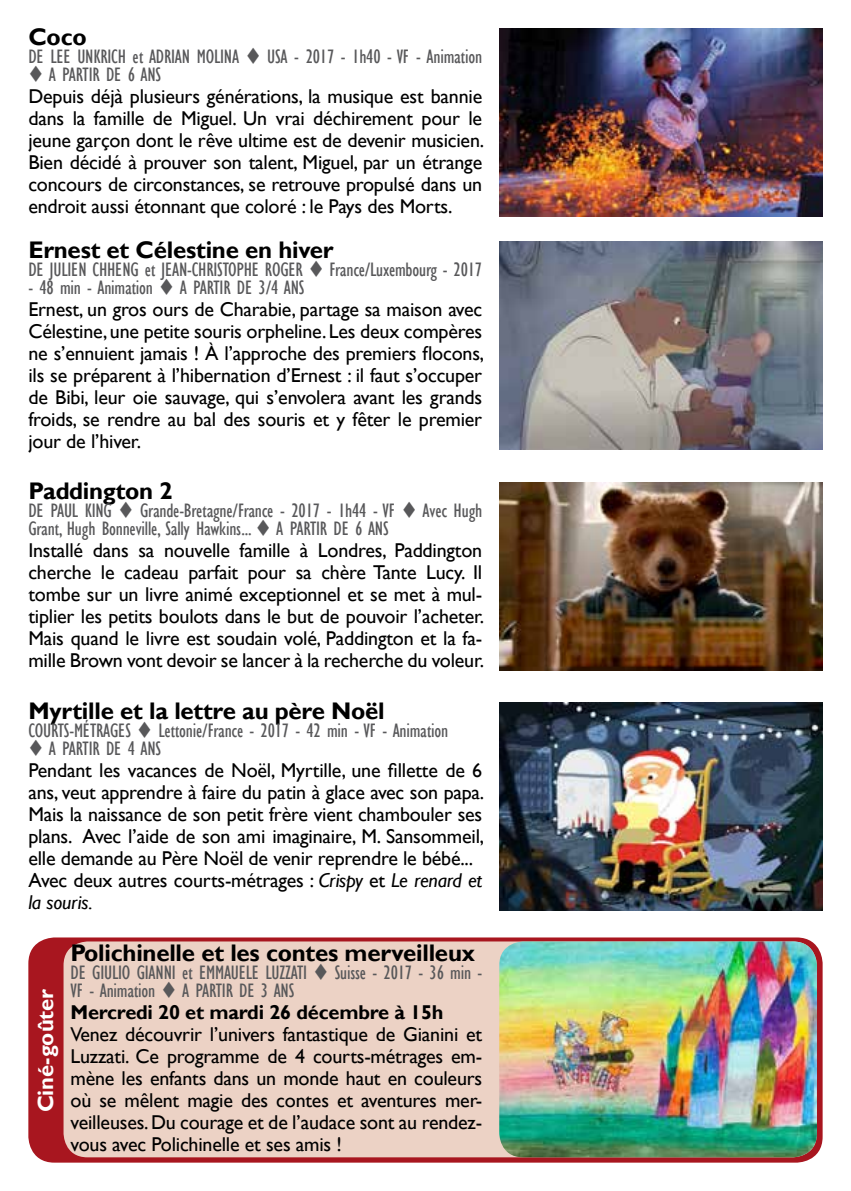
<style>
.page{position:relative;width:851px;height:1191px;background:#fff}
.page>*{position:absolute;margin:0;border:0;box-sizing:border-box;transform-origin:0 0}
.t1{font:700 24px "Gill Sans";letter-spacing:-.01em;color:#000}
.t2{font:700 22px "Gill Sans";color:#fff}
.t3{font:20px/22px "Gill Sans";letter-spacing:-.01em;color:#000}
.t4{font:condensed 20px/18px "Gill Sans";letter-spacing:-.01em;color:#58585a}
.t5{font:700 20px "Gill Sans";letter-spacing:-.01em;color:#000}
.s1{color:#58585a}
.s2{font-stretch:condensed;color:#58585a}
.s3{font-style:italic}
</style>
<div class="page">
<div style="left:30px;top:939px;width:790px;height:221px;background:#a8161f;border-radius:24px"></div>
<div style="left:28px;top:937px;width:794px;height:225px;border:4px solid #a8161f;border-radius:24px"></div>
<div style="left:63px;top:941px;width:753px;height:216px;background:#ecd2c5;border-radius:24px"></div>
<img style="left:499px;top:941px;width:317px;height:216px">
<img style="left:499px;top:482px;width:323px;height:189px">
<img style="left:499px;top:28px;width:323px;height:189px">
<img style="left:499px;top:702px;width:323px;height:208px">
<img style="left:499px;top:241px;width:323px;height:208px">
<p class="t1" style="left:28px;top:22px;width:60px">Coco</p>
<p class="t4" style="left:28px;top:47px;width:455px">DE LEE UNKRICH et ADRIAN MOLINA ▼ USA - 2017 - 1h40 - VF - Animation</p>
<p class="t3" style="left:28px;top:64px;width:457px"><span class="s1">▼</span> <span class="s2">A PARTIR DE 6 ANS<br></span>Depuis déjà plusieurs générations, la musique est bannie dans la famille de Miguel. Un vrai déchirement pour le jeune garçon dont le rêve ultime est de devenir musicien.<br>Bien décidé à prouver son talent, Miguel, par un étrange concours de circonstances, se retrouve propulsé dans un endroit aussi étonnant que coloré : le Pays des Morts.</p>
<p class="t1" style="left:28px;top:235px;width:307px">Ernest et Célestine en hiver</p>
<p class="t4" style="left:28px;top:260px;width:455px">DE JULIEN CHHENG et JEAN-CHRISTOPHE ROGER ▼ France/Luxembourg - 2017</p>
<p class="t3" style="left:28px;top:276px;width:457px"><span class="s2">- 48 min - Animation</span> <span class="s1">▼</span> <span class="s2">A PARTIR DE 3/4 ANS<br></span>Ernest, un gros ours de Charabie, partage sa maison avec Célestine, une petite souris orpheline. Les deux compères ne s’ennuient jamais ! À l’approche des premiers flocons, ils se préparent à l’hibernation d’Ernest : il faut s’occuper de Bibi, leur oie sauvage, qui s’envolera avant les grands froids, se rendre au bal des souris et y fêter le premier jour de l’hiver.</p>
<p class="t1" style="left:28px;top:476px;width:146px">Paddington 2</p>
<p class="t4" style="left:28px;top:502px;width:455px">DE PAUL KING ▼ Grande-Bretagne/France - 2017 - 1h44 - VF ▼ Avec Hugh<br>Grant, Hugh Bonneville, Sally Hawkins... ▼ A PARTIR DE 6 ANS</p>
<p class="t3" style="left:28px;top:540px;width:457px;text-align:justify">Installé dans sa nouvelle famille à Londres, Paddington cherche le cadeau parfait pour sa chère Tante Lucy. Il tombe sur un livre animé exceptionnel et se met à mul&shy;tiplier les petits boulots dans le but de pouvoir l’acheter.<br>Mais quand le livre est soudain volé, Paddington et la fa&shy;mille Brown vont devoir se lancer à la recherche du voleur.</p>
<p class="t1" style="left:28px;top:696px;width:358px">Myrtille et la lettre au père Noël</p>
<p class="t4" style="left:28px;top:721px;width:421px">COURTS-MÉTRAGES ▼ Lettonie/France - 2017 - 42 min - VF - Animation</p>
<p class="t3" style="left:28px;top:737px;width:457px"><span class="s1">▼</span> <span class="s2">A PARTIR DE 4 ANS<br></span>Pendant les vacances de Noël, Myrtille, une fillette de 6 ans, veut apprendre à faire du patin à glace avec son papa.<br>Mais la naissance de son petit frère vient chambouler ses plans. Avec l’aide de son ami imaginaire, M. Sansommeil, elle demande au Père Noël de venir reprendre le bébé...<br>Avec deux autres courts-métrages : <span class="s3">Crispy</span> et <span class="s3">Le renard et la souris.</span></p>
<p class="t2" style="left:32px;top:1112px;width:125px;rotate:-90deg">Ciné-goûter</p>
<p class="t1" style="left:70px;top:938px;width:406px">Polichinelle et les contes merveilleux</p>
<p class="t4" style="left:70px;top:963px;width:413px">DE GIULIO GIANNI et EMMAUELE LUZZATI ▼ Suisse - 2017 - 36 min -<br>VF - Animation ▼ A PARTIR DE 3 ANS</p>
<p class="t5" style="left:70px;top:1000px;width:374px">Mercredi 20 et mardi 26 décembre à 15h</p>
<p class="t3" style="left:70px;top:1023px;width:413px;text-align:justify">Venez découvrir l’univers fantastique de Gianini et Luzzati. Ce programme de 4 courts-métrages em&shy;mène les enfants dans un monde haut en couleurs où se mêlent magie des contes et aventures mer&shy;veilleuses. Du courage et de l’audace sont au rendez&shy;vous avec Polichinelle et ses amis !</p>
</div>
